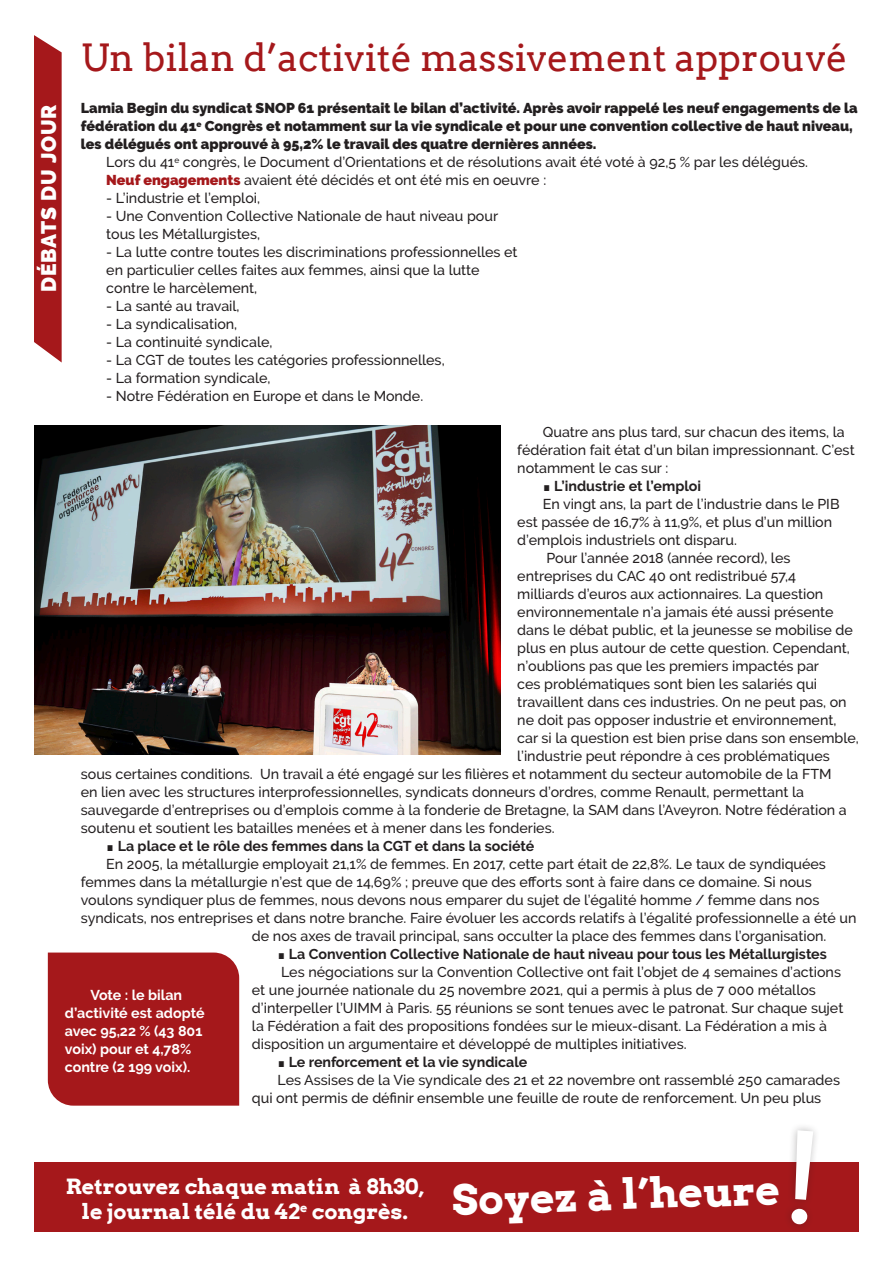
<style>
.page{position:relative;width:893px;height:1263px;background:#fff}
.page>*{position:absolute;margin:0;border:0;box-sizing:border-box;transform-origin:0 0}
.t1{font:700 41.4px "Arvo";color:#fff}
.t2{font:37.5px "Arvo";color:#a5181b}
.t3{font:700 21px/25.5px "Arvo";color:#fff;text-align:center}
.t4{font:900 21px "Raleway";letter-spacing:.04em;color:#fff}
.t5{font:500 14.25px/18px "Raleway";color:#231f20}
.t6{font:900 14.25px/18px "Raleway";color:#231f20}
.t7{font:700 14.25px "Raleway";color:#231f20}
.t8{font:700 14.25px/18px "Raleway";color:#fff}
.s1{font-weight:900;color:#a5181b}
.s2{font-weight:900;font-size:31.5px}
</style>
<div class="page">
<div style="left:34px;top:35px;width:28px;height:327px;background:#a5181b"></div>
<div style="left:34px;top:1163px;width:825px;height:69px;background:#a5181b"></div>
<div style="left:784px;top:1123px;width:37px;height:109px;background:#231f20;opacity:.3"></div>
<div style="left:48px;top:952px;width:191px;height:154px;background:#a5181b"></div>
<img style="left:34px;top:426px;width:466px;height:329px">
<svg style="left:791px;top:1130px;width:22px;height:95px"></svg>
<p class="t2" style="left:81px;top:35px;width:768px">Un bilan d’activité massivement approuvé</p>
<p class="t4" style="left:37px;top:292px;width:189px;rotate:-90deg">DÉBATS DU JOUR</p>
<p class="t6" style="left:81px;top:99px;width:778px">Lamia Begin du syndicat SNOP 61 présentait le bilan d’activité. Après avoir rappelé les neuf engagements de la fédération du 41<sup>e</sup> Congrès et notamment sur la vie syndicale et pour une convention collective de haut niveau, les délégués ont approuvé à 95,2% le travail des quatre dernières années.</p>
<p class="t5" style="left:106px;top:153px;width:703px">Lors du 41<sup>e</sup> congrès, le Document d’Orientations et de résolutions avait été voté à 92,5 % par les délégués.</p>
<p class="t5" style="left:106px;top:171px;width:441px"><span class="s1">Neuf engagements</span> avaient été décidés et ont été mis en oeuvre :</p>
<p class="t5" style="left:106px;top:189px;width:155px">- L’industrie et l’emploi,</p>
<p class="t5" style="left:106px;top:207px;width:393px">- Une Convention Collective Nationale de haut niveau pour</p>
<p class="t5" style="left:106px;top:225px;width:155px">tous les Métallurgistes,</p>
<p class="t5" style="left:106px;top:243px;width:413px">- La lutte contre toutes les discriminations professionnelles et</p>
<p class="t5" style="left:106px;top:261px;width:375px">en particulier celles faites aux femmes, ainsi que la lutte</p>
<p class="t5" style="left:106px;top:279px;width:152px">contre le harcèlement,</p>
<p class="t5" style="left:106px;top:297px;width:135px">- La santé au travail,</p>
<p class="t5" style="left:106px;top:315px;width:133px">- La syndicalisation,</p>
<p class="t5" style="left:106px;top:333px;width:168px">- La continuité syndicale,</p>
<p class="t5" style="left:106px;top:351px;width:340px">- La CGT de toutes les catégories professionnelles,</p>
<p class="t5" style="left:106px;top:369px;width:166px">- La formation syndicale,</p>
<p class="t5" style="left:106px;top:387px;width:318px">- Notre Fédération en Europe et dans le Monde.</p>
<p class="t5" style="left:517px;top:423px;width:339px;text-indent:26px">Quatre ans plus tard, sur chacun des items, la fédération fait état d’un bilan impressionnant. C’est notamment le cas sur :</p>
<p class="t7" style="left:543px;top:478px;width:160px"><span class="s2">.</span> L’industrie et l’emploi</p>
<p class="t5" style="left:517px;top:495px;width:324px;text-indent:26px">En vingt ans, la part de l’industrie dans le PIB est passée de 16,7% à 11,9%, et plus d’un million d’emplois industriels ont disparu.</p>
<p class="t5" style="left:546px;top:549px;width:246px">Pour l’année 2018 (année record), les</p>
<p class="t5" style="left:517px;top:567px;width:280px">entreprises du CAC 40 ont redistribué 57,4</p>
<p class="t5" style="left:517px;top:585px;width:308px">milliards d’euros aux actionnaires. La question</p>
<p class="t5" style="left:517px;top:603px;width:318px">environnementale n’a jamais été aussi présente</p>
<p class="t5" style="left:517px;top:621px;width:337px">dans le débat public, et la jeunesse se mobilise de</p>
<p class="t5" style="left:517px;top:639px;width:334px">plus en plus autour de cette question. Cependant,</p>
<p class="t5" style="left:517px;top:657px;width:303px">n’oublions pas que les premiers impactés par</p>
<p class="t5" style="left:517px;top:675px;width:301px">ces problématiques sont bien les salariés qui</p>
<p class="t5" style="left:517px;top:693px;width:331px">travaillent dans ces industries. On ne peut pas, on</p>
<p class="t5" style="left:517px;top:711px;width:321px">ne doit pas opposer industrie et environnement,</p>
<p class="t5" style="left:517px;top:729px;width:343px">car si la question est bien prise dans son ensemble,</p>
<p class="t5" style="left:517px;top:747px;width:314px">l’industrie peut répondre à ces problématiques</p>
<p class="t5" style="left:81px;top:765px;width:752px">sous certaines conditions. Un travail a été engagé sur les filières et notamment du secteur automobile de la FTM</p>
<p class="t5" style="left:81px;top:783px;width:725px">en lien avec les structures interprofessionnelles, syndicats donneurs d’ordres, comme Renault, permettant la</p>
<p class="t5" style="left:81px;top:801px;width:768px">sauvegarde d’entreprises ou d’emplois comme à la fonderie de Bretagne, la SAM dans l’Aveyron. Notre fédération a</p>
<p class="t5" style="left:81px;top:819px;width:475px">soutenu et soutient les batailles menées et à mener dans les fonderies.</p>
<p class="t7" style="left:106px;top:838px;width:430px"><span class="s2">.</span> La place et le rôle des femmes dans la CGT et dans la société</p>
<p class="t5" style="left:106px;top:855px;width:721px">En 2005, la métallurgie employait 21,1% de femmes. En 2017, cette part était de 22,8%. Le taux de syndiquées</p>
<p class="t5" style="left:81px;top:873px;width:733px">femmes dans la métallurgie n’est que de 14,69% ; preuve que des efforts sont à faire dans ce domaine. Si nous</p>
<p class="t5" style="left:81px;top:891px;width:740px">voulons syndiquer plus de femmes, nous devons nous emparer du sujet de l’égalité homme / femme dans nos</p>
<p class="t5" style="left:81px;top:909px;width:777px">syndicats, nos entreprises et dans notre branche. Faire évoluer les accords relatifs à l’égalité professionnelle a été un</p>
<p class="t5" style="left:252px;top:927px;width:576px">de nos axes de travail principal, sans occulter la place des femmes dans l’organisation.</p>
<p class="t7" style="left:277px;top:946px;width:551px"><span class="s2">.</span> La Convention Collective Nationale de haut niveau pour tous les Métallurgistes</p>
<p class="t5" style="left:252px;top:963px;width:593px;text-indent:29px">Les négociations sur la Convention Collective ont fait l’objet de 4 semaines d’actions et une journée nationale du 25 novembre 2021, qui a permis à plus de 7 000 métallos d’interpeller l’UIMM à Paris. 55 réunions se sont tenues avec le patronat. Sur chaque sujet la Fédération a fait des propositions fondées sur le mieux-disant. La Fédération a mis à disposition un argumentaire et développé de multiples initiatives.</p>
<p class="t7" style="left:277px;top:1054px;width:252px"><span class="s2">.</span> Le renforcement et la vie syndicale</p>
<p class="t5" style="left:252px;top:1071px;width:590px;text-indent:26px">Les Assises de la Vie syndicale des 21 et 22 novembre ont rassemblé 250 camarades qui ont permis de définir ensemble une feuille de route de renforcement. Un peu plus</p>
<p class="t8" style="left:65px;top:986px;width:141px;text-indent:26px">Vote : le bilan d’activité est adopté avec 95,22 % (43 801 voix) pour et 4,78% contre (2 199 voix).</p>
<p class="t3" style="left:66px;top:1173px;width:360px">Retrouvez chaque matin à 8h30, le journal télé du 42<sup>e</sup> congrès.</p>
<p class="t1" style="left:451px;top:1174px;width:330px;rotate:-2deg">Soyez à l’heure</p>
</div>
